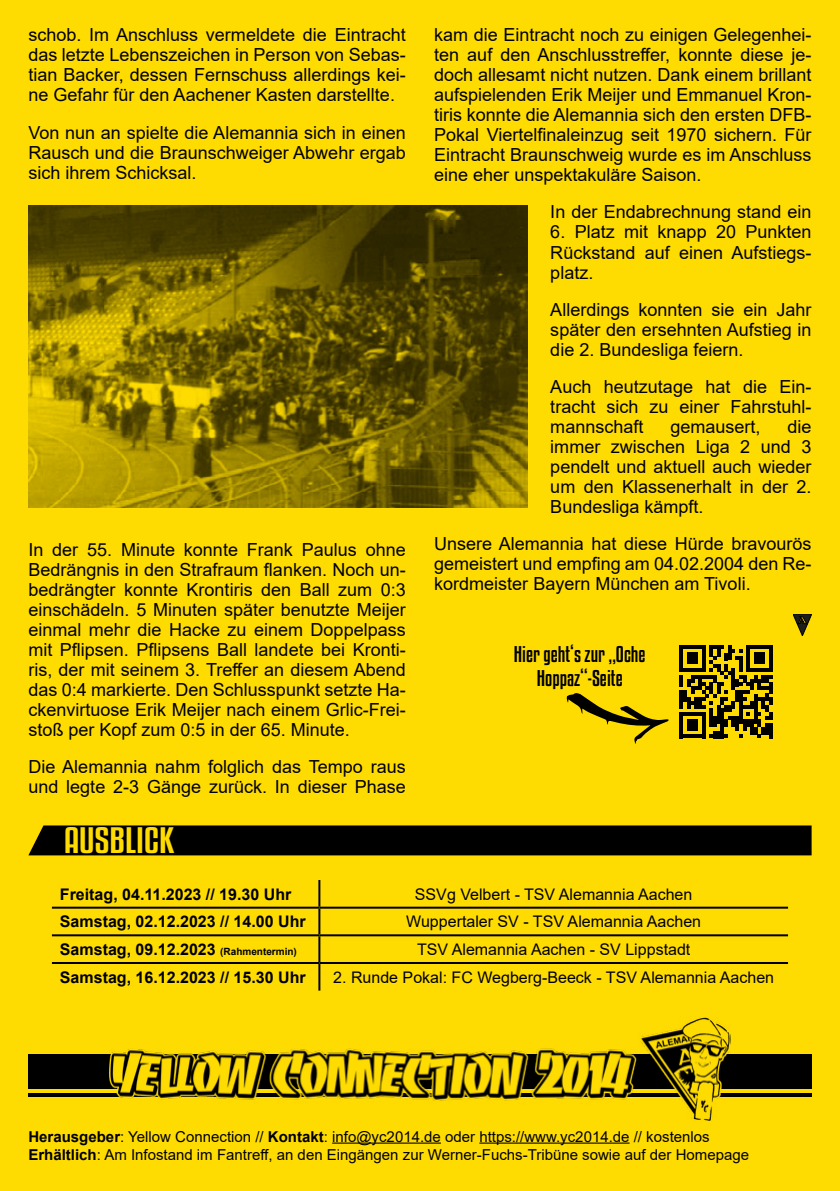
<style>
.page{position:relative;width:840px;height:1191px;background:#fff}
.page>*{position:absolute;margin:0;border:0;box-sizing:border-box;transform-origin:0 0}
.t1{font:32.2px "Kenyan Coffee Rg";color:#ffdc01;scale:1.18 1}
.t2{font:20px/24px "Kenyan Coffee Rg";color:#000;text-align:center}
.t3{font:18px/20px "Arial";color:#000;text-align:justify}
.t4{font:16px "Arial";color:#000}
.t5{font:700 16px "Arial";color:#000}
.t6{font:15px/18px "Arial";color:#000}
.s1{font-size:10px}
.s2{font-weight:700}
</style>
<div class="page">
<div style="left:0;top:0;width:839px;height:1191px;background:#ffdc01"></div>
<div style="left:28px;top:1054px;width:783px;height:35px;background:#000"></div>
<hr style="left:28px;top:1093px;width:783px;height:3px;background:#000">
<img style="left:109px;top:1017px;width:621px;height:104px">
<hr style="left:332px;top:1142px;width:108px;height:1px;background:#000">
<hr style="left:479px;top:1142px;width:150px;height:1px;background:#000">
<hr style="left:318px;top:880px;width:2px;height:26px;background:#000">
<hr style="left:318px;top:908px;width:2px;height:26px;background:#000">
<hr style="left:52px;top:906px;width:267px;height:2px;background:#000">
<hr style="left:319px;top:906px;width:468px;height:2px;background:#000">
<hr style="left:318px;top:936px;width:2px;height:26px;background:#000">
<hr style="left:318px;top:964px;width:2px;height:26px;background:#000">
<hr style="left:52px;top:934px;width:267px;height:2px;background:#000">
<hr style="left:319px;top:934px;width:468px;height:2px;background:#000">
<hr style="left:52px;top:962px;width:267px;height:2px;background:#000">
<hr style="left:319px;top:962px;width:468px;height:2px;background:#000">
<div style="left:28px;top:825px;width:783px;height:30px;background:#000"></div>
<svg style="left:566px;top:693px;width:103px;height:51px"></svg>
<svg style="left:679px;top:645px;width:93px;height:93px"></svg>
<svg style="left:793px;top:614px;width:18px;height:22px"></svg>
<img style="left:28px;top:206px;width:499px;height:301px">
<p class="t3" style="left:28px;top:25px;width:379px">schob. Im Anschluss vermeldete die Eintracht das letzte Lebenszeichen in Person von Sebas&shy;tian Backer, dessen Fernschuss allerdings kei&shy;ne Gefahr für den Aachener Kasten darstellte.</p>
<p class="t3" style="left:28px;top:122px;width:378px">Von nun an spielte die Alemannia sich in einen Rausch und die Braunschweiger Abwehr ergab sich ihrem Schicksal.</p>
<p class="t3" style="left:28px;top:539px;width:379px">In der 55. Minute konnte Frank Paulus ohne Bedrängnis in den Strafraum flanken. Noch un&shy;bedrängter konnte Krontiris den Ball zum 0:3 einschädeln. 5 Minuten später benutzte Meijer einmal mehr die Hacke zu einem Doppelpass mit Pflipsen. Pflipsens Ball landete bei Kronti&shy;ris, der mit seinem 3. Treffer an diesem Abend das 0:4 markierte. Den Schlusspunkt setzte Ha&shy;ckenvirtuose Erik Meijer nach einem Grlic-Frei&shy;stoß per Kopf zum 0:5 in der 65. Minute.</p>
<p class="t3" style="left:28px;top:756px;width:378px">Die Alemannia nahm folglich das Tempo raus und legte 2-3 Gänge zurück. In dieser Phase</p>
<h1 class="t1" style="left:64px;top:820px;width:95px">AUSBLICK</h1>
<p class="t3" style="left:434px;top:25px;width:379px">kam die Eintracht noch zu einigen Gelegenhei&shy;ten auf den Anschlusstreffer, konnte diese je&shy;doch allesamt nicht nutzen. Dank einem brillant aufspielenden Erik Meijer und Emmanuel Kron&shy;tiris konnte die Alemannia sich den ersten DFB-Pokal Viertelfinaleinzug seit 1970 sichern. Für Eintracht Braunschweig wurde es im Anschluss eine eher unspektakuläre Saison.</p>
<p class="t3" style="left:550px;top:202px;width:263px">In der Endabrechnung stand ein</p>
<p class="t3" style="left:550px;top:222px;width:262px">6. Platz mit knapp 20 Punkten Rückstand auf einen Aufstiegs&shy;platz.</p>
<p class="t3" style="left:550px;top:299px;width:262px">Allerdings konnten sie ein Jahr später den ersehnten Aufstieg in die 2. Bundesliga feiern.</p>
<p class="t3" style="left:550px;top:376px;width:263px">Auch heutzutage hat die Ein&shy;tracht sich zu einer Fahrstuhl&shy;mannschaft</p>
<p class="t3" style="left:550px;top:416px;width:262px;text-indent:237px">die immer zwischen Liga 2 und 3 pendelt und aktuell auch wieder um den Klassenerhalt in der 2.<br>Bundesliga kämpft.</p>
<p class="t3" style="left:434px;top:533px;width:378px">Unsere Alemannia hat diese Hürde bravourös gemeistert und empfing am 04.02.2004 den Re&shy;kordmeister Bayern München am Tivoli.</p>
<p class="t3" style="left:670px;top:416px;width:92px">gemausert,</p>
<p class="t2" style="left:513px;top:642px;width:133px">Hier geht‘s zur „Oche<br>Hoppaz“-Seite</p>
<p class="t5" style="left:60px;top:882px;width:233px">Freitag, 04.11.2023 // 19.30 Uhr</p>
<p class="t4" style="left:414px;top:883px;width:279px">SSVg Velbert - TSV Alemannia Aachen</p>
<p class="t5" style="left:60px;top:910px;width:247px">Samstag, 02.12.2023 // 14.00 Uhr</p>
<p class="t4" style="left:406px;top:910px;width:296px">Wuppertaler SV - TSV Alemannia Aachen</p>
<p class="t5" style="left:60px;top:938px;width:238px">Samstag, 09.12.2023 <span class="s1">(Rahmentermin)</span></p>
<p class="t4" style="left:417px;top:938px;width:275px">TSV Alemannia Aachen - SV Lippstadt</p>
<p class="t5" style="left:60px;top:965px;width:247px">Samstag, 16.12.2023 // 15.30 Uhr</p>
<p class="t4" style="left:333px;top:966px;width:442px">2. Runde Pokal: FC Wegberg-Beeck - TSV Alemannia Aachen</p>
<p class="t6" style="left:28px;top:1127px;width:722px"><span class="s2">Herausgeber</span>: Yellow Connection // <span class="s2">Kontakt</span>: info@yc2014.de oder https://www.yc2014.de // kostenlos<br><span class="s2">Erhältlich</span>: Am Infostand im Fantreff, an den Eingängen zur Werner-Fuchs-Tribüne sowie auf der Homepage</p>
</div>
